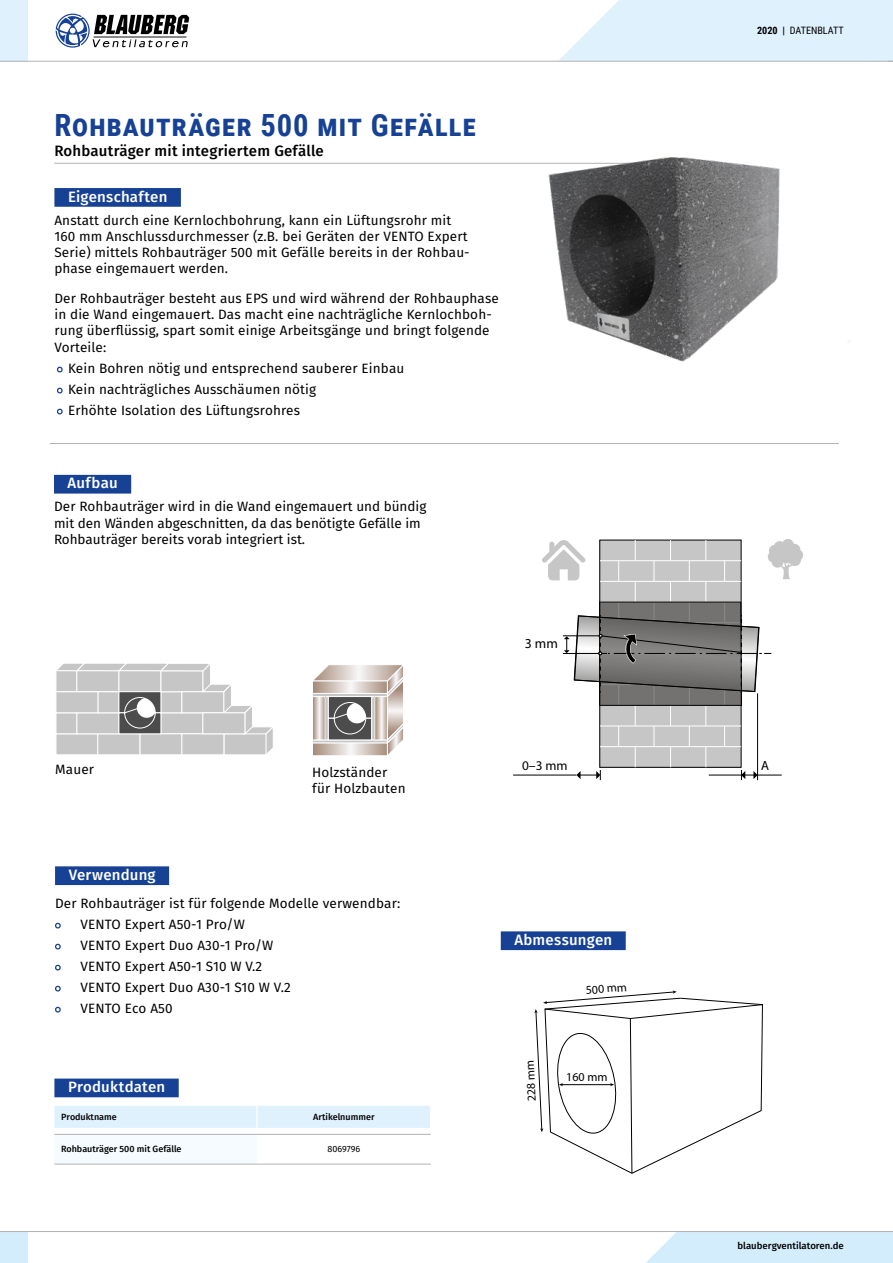
<style>
.page{position:relative;width:893px;height:1263px;background:#fff}
.page>*{position:absolute;margin:0;border:0;box-sizing:border-box;transform-origin:0 0}
.t1{font:700 30.6px "Roboto Condensed";letter-spacing:.04em;color:#164194}
.t2{font:500 15px "Fira Sans";letter-spacing:.01em;color:#fff}
.t3{font:500 15px "Fira Sans";letter-spacing:.015em;color:#000}
.t4{font:13.8px "Myriad Pro";color:#000}
.t5{font:13.5px/16.2px "Fira Sans";letter-spacing:.01em;color:#000}
.t6{font:13.35px "Myriad Pro";color:#000}
.t7{font:12px "Myriad Pro";color:#000}
.t8{font:10.2px "Roboto Condensed";color:#000}
.t9{font:500 9.6px "Fira Sans";color:#000}
.t10{font:500 9px "Fira Sans";color:#000}
.t11{font:9px "Fira Sans";color:#000}
.s1{font-weight:700;font-size:16.2px;color:#164194}
.s2{font-size:13.8px}
.s3{font-weight:700}
</style>
<div class="page">
<div style="left:646px;top:1232px;width:247px;height:31px;background:#d3edfc"></div>
<div style="left:0;top:1231px;width:27px;height:32px;background:#d3edfc"></div>
<hr style="left:0;top:1231px;width:893px;height:1px;background:#b3b2b2">
<div style="left:0;top:0;width:27px;height:61px;background:#dff1fd"></div>
<svg style="left:56px;top:14px;width:133px;height:34px"></svg>
<hr style="left:0;top:61px;width:893px;height:1px;background:#b3b2b2">
<svg style="left:558px;top:0;width:335px;height:62px;background:#e1f1fb"></svg>
<div style="left:54px;top:188px;width:127px;height:19px;background:#164194"></div>
<hr style="left:54px;top:163px;width:620px;height:1px;background:#b3b2b2">
<hr style="left:50px;top:443px;width:789px;height:1px;background:#b3b2b2">
<div style="left:54px;top:475px;width:77px;height:19px;background:#164194"></div>
<img style="left:483px;top:157px;width:297px;height:205px">
<div style="left:54px;top:1078px;width:125px;height:19px;background:#164194"></div>
<div style="left:54px;top:1134px;width:203px;height:30px;background:#f5fbfe"></div>
<svg style="left:54px;top:1106px;width:376px;height:28px"></svg>
<hr style="left:54px;top:1134px;width:203px;height:1px;background:#b3b2b2">
<hr style="left:54px;top:1164px;width:203px;height:1px;background:#b3b2b2">
<hr style="left:257px;top:1134px;width:174px;height:1px;background:#b3b2b2">
<hr style="left:257px;top:1164px;width:174px;height:1px;background:#b3b2b2">
<hr style="left:256px;top:1106px;width:2px;height:22px;background:#fff">
<div style="left:55px;top:866px;width:114px;height:19px;background:#164194"></div>
<div style="left:501px;top:931px;width:125px;height:19px;background:#164194"></div>
<svg style="left:534px;top:990px;width:229px;height:184px"></svg>
<svg style="left:56px;top:663px;width:217px;height:92px"></svg>
<svg style="left:313px;top:665px;width:90px;height:90px"></svg>
<div style="left:809px;top:644px;width:38px;height:4px;border:1px solid #fff"></div>
<div style="left:809px;top:730px;width:38px;height:4px;border:1px solid #fff"></div>
<hr style="left:513px;top:774px;width:63px;height:1px;background:#000">
<svg style="left:542px;top:539px;width:302px;height:241px"></svg>
<h1 class="t1" style="left:54px;top:104px;width:423px">Rohbauträger 500 mit Gefälle</h1>
<p class="t3" style="left:54px;top:141px;width:271px">Rohbauträger mit integriertem Gefälle</p>
<p class="t2" style="left:68px;top:186px;width:101px">Eigenschaften</p>
<p class="t5" style="left:54px;top:213px;width:417px">Anstatt durch eine Kernlochbohrung, kann ein Lüftungsrohr mit 160 mm Anschlussdurchmesser (z.B. bei Geräten der VENTO Expert Serie) mittels Rohbauträger 500 mit Gefälle bereits in der Rohbau&shy;phase eingemauert werden.</p>
<p class="t5" style="left:54px;top:291px;width:446px">Der Rohbauträger besteht aus EPS und wird während der Rohbauphase in die Wand eingemauert. Das macht eine nachträgliche Kernlochboh&shy;rung überflüssig, spart somit einige Arbeitsgänge und bringt folgende Vorteile:</p>
<p class="t5" style="left:57px;top:361px;width:349px"><span class="s1">•</span> Kein Bohren nötig und entsprechend sauberer Einbau</p>
<p class="t5" style="left:57px;top:382px;width:261px"><span class="s1">•</span> Kein nachträgliches Ausschäumen nötig</p>
<p class="t5" style="left:57px;top:403px;width:245px"><span class="s1">•</span> Erhöhte Isolation des Lüftungsrohres</p>
<p class="t2" style="left:68px;top:473px;width:52px">Aufbau</p>
<p class="t5" style="left:54px;top:500px;width:374px">Der Rohbauträger wird in die Wand eingemauert und bündig mit den Wänden abgeschnitten, da das benötigte Gefälle im<br>Rohbauträger bereits vorab integriert ist.</p>
<p class="t4" style="left:525px;top:635px;width:34px">3 mm</p>
<p class="t5" style="left:55px;top:762px;width:41px">Mauer</p>
<p class="t5" style="left:312px;top:765px;width:95px">Holzständer für Holzbauten</p>
<p class="t2" style="left:69px;top:864px;width:88px">Verwendung</p>
<p class="t5" style="left:55px;top:896px;width:347px">Der Rohbauträger ist für folgende Modelle verwendbar:</p>
<p class="t5" style="left:55px;top:917px;width:191px"><span class="s1">•</span> VENTO Expert A50-1 Pro/W</p>
<p class="t5" style="left:55px;top:938px;width:220px"><span class="s1">•</span> VENTO Expert Duo A30-1 Pro/W</p>
<p class="t5" style="left:55px;top:959px;width:209px"><span class="s1">•</span> VENTO Expert A50-1 S10 W V.2</p>
<p class="t5" style="left:55px;top:980px;width:237px"><span class="s1">•</span> VENTO Expert Duo A30-1 S10 W V.2</p>
<p class="t5" style="left:55px;top:1001px;width:119px"><span class="s1">•</span> VENTO Eco A50</p>
<p class="t2" style="left:68px;top:1076px;width:99px">Produktdaten</p>
<p class="t10" style="left:61px;top:1110px;width:57px">Produktname</p>
<p class="t10" style="left:313px;top:1110px;width:63px">Artikelnummer</p>
<p class="t10" style="left:61px;top:1143px;width:122px">Rohbauträger 500 mit Gefälle</p>
<p class="t11" style="left:327px;top:1143px;width:34px">8069796</p>
<p class="t6" style="left:522px;top:758px;width:47px">0<span class="s2">–</span>3 mm</p>
<p class="t2" style="left:514px;top:929px;width:99px">Abmessungen</p>
<p class="t7" style="left:585px;top:983px;width:43px;rotate:-5deg">500 mm</p>
<p class="t7" style="left:524px;top:1102px;width:43px;rotate:-93deg">228 mm</p>
<p class="t7" style="left:566px;top:1069px;width:43px">160 mm</p>
<p class="t8" style="left:757px;top:24px;width:88px"><span class="s3">2020 |</span> DATENBLATT</p>
<p class="t9" style="left:737px;top:1239px;width:108px">blaubergventilatoren.de</p>
</div>
